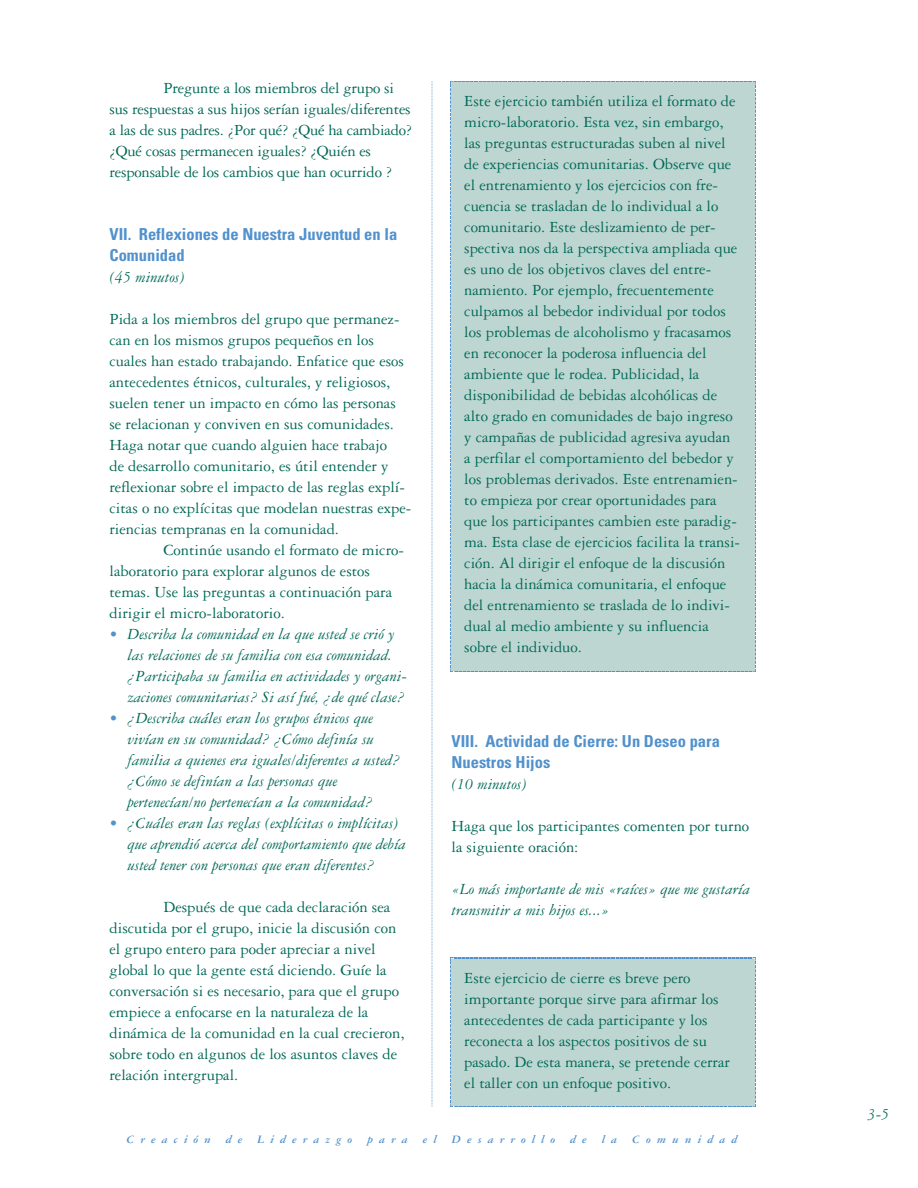
<style>
.page{position:relative;width:918px;height:1188px;background:#fff}
.page>*{position:absolute;margin:0;border:0;box-sizing:border-box;transform-origin:0 0}
.t1{font:16.5px/21px "Garamond Three";color:#006857}
.t2{font:italic 16.5px/21px "Garamond Three";color:#006857}
.t3{font:700 condensed 16.5px/21px "Univers";color:#5191cd}
.t4{font:italic 700 12px "Garamond Three";letter-spacing:.5em;color:#5191cd}
.s1{font-style:normal;color:#5191cd}
</style>
<div class="page">
<svg style="left:432px;top:81px;width:1px;height:1026px"></svg>
<div style="left:450px;top:81px;width:306px;height:591px;background:#bed6d1"></div>
<svg style="left:450px;top:81px;width:306px;height:4px"></svg>
<img style="left:755px;top:85px;width:1px;height:583px">
<svg style="left:450px;top:668px;width:306px;height:4px"></svg>
<img style="left:450px;top:84px;width:1px;height:584px">
<div style="left:450px;top:958px;width:306px;height:149px;background:#bed6d1"></div>
<svg style="left:450px;top:958px;width:306px;height:4px"></svg>
<img style="left:755px;top:962px;width:1px;height:141px">
<svg style="left:450px;top:1103px;width:306px;height:4px"></svg>
<img style="left:450px;top:961px;width:1px;height:142px">
<p class="t1" style="left:110px;top:79px;width:304px;text-indent:54px">Pregunte a los miembros del grupo si sus respuestas a sus hijos serían iguales/diferentes a las de sus padres. ¿Por qué? ¿Qué ha cambiado? ¿Qué cosas permanecen iguales? ¿Quién es responsable de los cambios que han ocurrido ?</p>
<p class="t3" style="left:110px;top:226px;width:289px">VII. Reflexiones de Nuestra Juventud en la<br>Comunidad</p>
<p class="t2" style="left:110px;top:268px;width:77px">(45 minutos)</p>
<p class="t1" style="left:110px;top:310px;width:303px">Pida a los miembros del grupo que permanez&shy;can en los mismos grupos pequeños en los cuales han estado trabajando. Enfatice que esos antecedentes étnicos, culturales, y religiosos, suelen tener un impacto en cómo las personas se relacionan y conviven en sus comunidades.<br>Haga notar que cuando alguien hace trabajo<br>de desarrollo comunitario, es útil entender y reflexionar sobre el impacto de las reglas explí&shy;citas o no explícitas que modelan nuestras expe&shy;riencias tempranas en la comunidad.</p>
<p class="t1" style="left:110px;top:541px;width:296px;text-indent:54px">Continúe usando el formato de micro&shy;laboratorio para explorar algunos de estos temas. Use las preguntas a continuación para dirigir el micro-laboratorio.</p>
<p class="t2" style="left:128px;top:625px;width:281px;text-indent:-18px"><span class="s1">•</span> Describa la comunidad en la que usted se crió y las relaciones de su familia con esa comunidad. ¿Participaba su familia en actividades y organi&shy;zaciones comunitarias? Si así fué, ¿de qué clase?</p>
<p class="t2" style="left:128px;top:709px;width:275px;text-indent:-18px"><span class="s1">•</span> ¿Describa cuáles eran los grupos étnicos que vivían en su comunidad? ¿Cómo definía su familia a quienes era iguales/diferentes a usted? ¿Cómo se definían a las personas que pertenecían/no pertenecían a la comunidad?</p>
<p class="t2" style="left:128px;top:814px;width:280px;text-indent:-18px"><span class="s1">•</span> ¿Cuáles eran las reglas (explícitas o implícitas) que aprendió acerca del comportamiento que debía usted tener con personas que eran diferentes?</p>
<p class="t1" style="left:110px;top:898px;width:297px;text-indent:54px">Después de que cada declaración sea discutida por el grupo, inicie la discusión con el grupo entero para poder apreciar a nivel global lo que la gente está diciendo. Guíe la conversación si es necesario, para que el grupo empiece a enfocarse en la naturaleza de la dinámica de la comunidad en la cual crecieron, sobre todo en algunos de los asuntos claves de relación intergrupal.</p>
<p class="t1" style="left:464px;top:92px;width:277px">Este ejercicio también utiliza el formato de micro-laboratorio. Esta vez, sin embargo, las preguntas estructuradas suben al nivel de experiencias comunitarias. Observe que el entrenamiento y los ejercicios con fre&shy;cuencia se trasladan de lo individual a lo comunitario. Este deslizamiento de per&shy;spectiva nos da la perspectiva ampliada que es uno de los objetivos claves del entre&shy;namiento. Por ejemplo, frecuentemente culpamos al bebedor individual por todos los problemas de alcoholismo y fracasamos en reconocer la poderosa influencia del ambiente que le rodea. Publicidad, la disponibilidad de bebidas alcohólicas de alto grado en comunidades de bajo ingreso y campañas de publicidad agresiva ayudan a perfilar el comportamiento del bebedor y los problemas derivados. Este entrenamien&shy;to empieza por crear oportunidades para que los participantes cambien este paradig&shy;ma. Esta clase de ejercicios facilita la transi&shy;ción. Al dirigir el enfoque de la discusión hacia la dinámica comunitaria, el enfoque del entrenamiento se traslada de lo indivi&shy;dual al medio ambiente y su influencia sobre el individuo.</p>
<p class="t3" style="left:452px;top:732px;width:270px">VIII. Actividad de Cierre: Un Deseo para<br>Nuestros Hijos</p>
<p class="t2" style="left:452px;top:775px;width:77px">(10 minutos)</p>
<p class="t1" style="left:452px;top:817px;width:299px">Haga que los participantes comenten por turno la siguiente oración:</p>
<p class="t2" style="left:452px;top:880px;width:300px">«Lo más importante de mis «raíces» que me gustaría transmitir a mis hijos es...»</p>
<p class="t1" style="left:464px;top:969px;width:267px">Este ejercicio de cierre es breve pero importante porque sirve para afirmar los antecedentes de cada participante y los reconecta a los aspectos positivos de su pasado. De esta manera, se pretende cerrar el taller con un enfoque positivo.</p>
<p class="t4" style="left:126px;top:1135px;width:613px">Creación de Liderazgo para el Desarrollo de la Comunidad</p>
<p class="t2" style="left:868px;top:1105px;width:23px">3-5</p>
</div>
